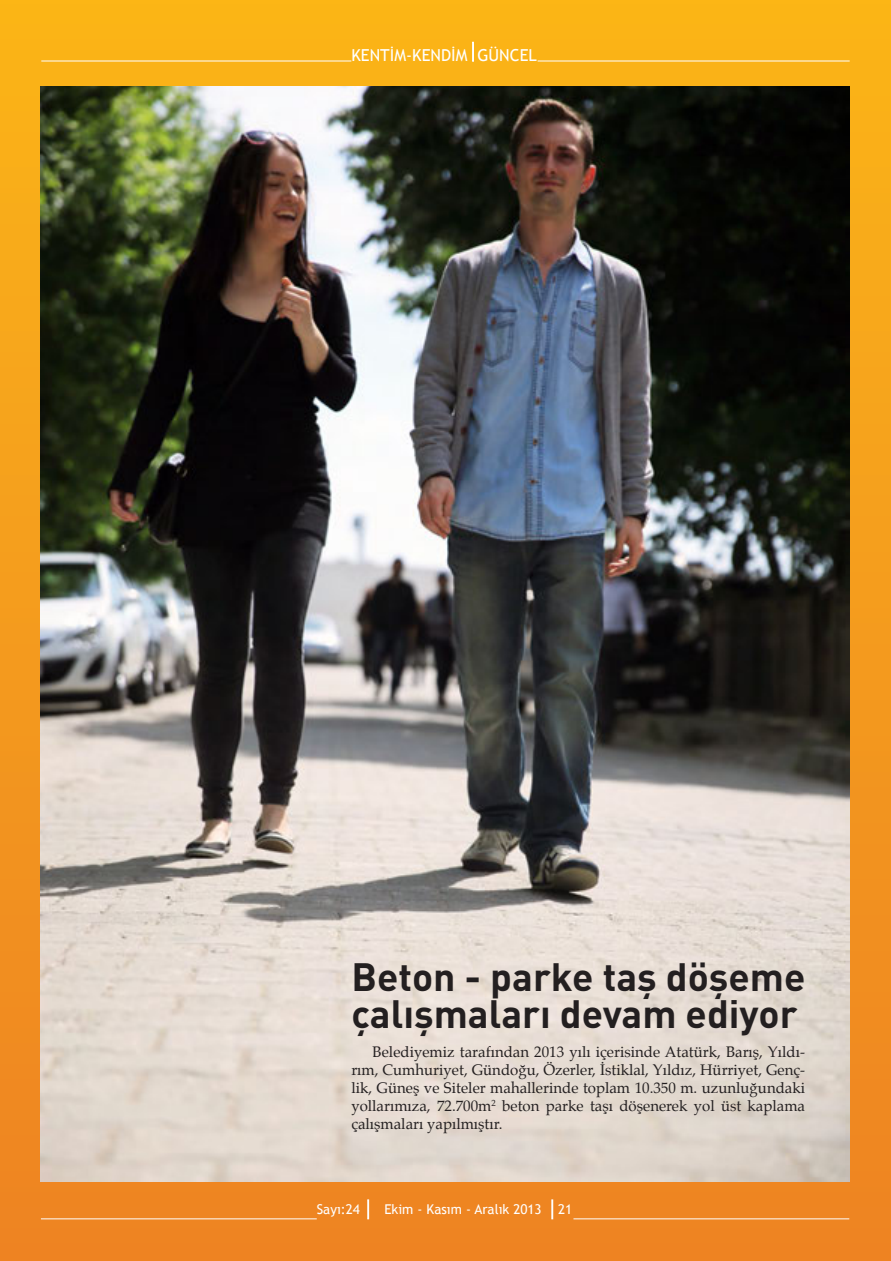
<style>
.page{position:relative;width:891px;height:1261px;background:#fff}
.page>*{position:absolute;margin:0;border:0;box-sizing:border-box;transform-origin:0 0}
.t1{font:700 39px/37.8px "DIN Pro";color:#231f20}
.t2{font:16.5px "Trebuchet MS";color:#fff}
.t3{font:15px/18px "Palatino";color:#231f20;text-align:justify}
.t4{font:13.5px "Trebuchet MS";color:#fff}
</style>
<div class="page">
<div style="left:0;top:0;width:890px;height:1260px;background:linear-gradient(to bottom,#f5b118,#ee8526)"></div>
<svg style="left:472px;top:42px;width:1px;height:19px"></svg>
<hr style="left:41px;top:61px;width:310px;height:1px;background:#fff">
<hr style="left:537px;top:61px;width:312px;height:1px;background:#fff">
<img style="left:41px;top:87px;width:808px;height:1094px">
<svg style="left:367px;top:1199px;width:2px;height:19px"></svg>
<svg style="left:551px;top:1199px;width:2px;height:19px"></svg>
<hr style="left:573px;top:1218px;width:276px;height:1px;background:#fff">
<hr style="left:41px;top:1218px;width:276px;height:1px;background:#fff">
<p class="t2" style="left:351px;top:46px;width:187px">KENTİM-KENDİM GÜNCEL</p>
<h1 class="t1" style="left:351px;top:955px;width:455px">Beton - parke taş döşeme çalışmaları devam ediyor</h1>
<p class="t3" style="left:351px;top:1042px;width:455px;text-indent:21px">Belediyemiz tarafından 2013 yılı içerisinde Atatürk, Barış, Yıldı&shy;rım, Cumhuriyet, Gündoğu, Özerler, İstiklal, Yıldız, Hürriyet, Genç&shy;lik, Güneş ve Siteler mahallerinde toplam 10.350 m. uzunluğundaki yollarımıza, 72.700m<sup>2</sup> beton parke taşı döşenerek yol üst kaplama çalışmaları yapılmıştır.</p>
<p class="t4" style="left:317px;top:1201px;width:45px">Sayı:24</p>
<p class="t4" style="left:384px;top:1201px;width:189px">Ekim - Kasım - Aralık 2013 21</p>
</div>
